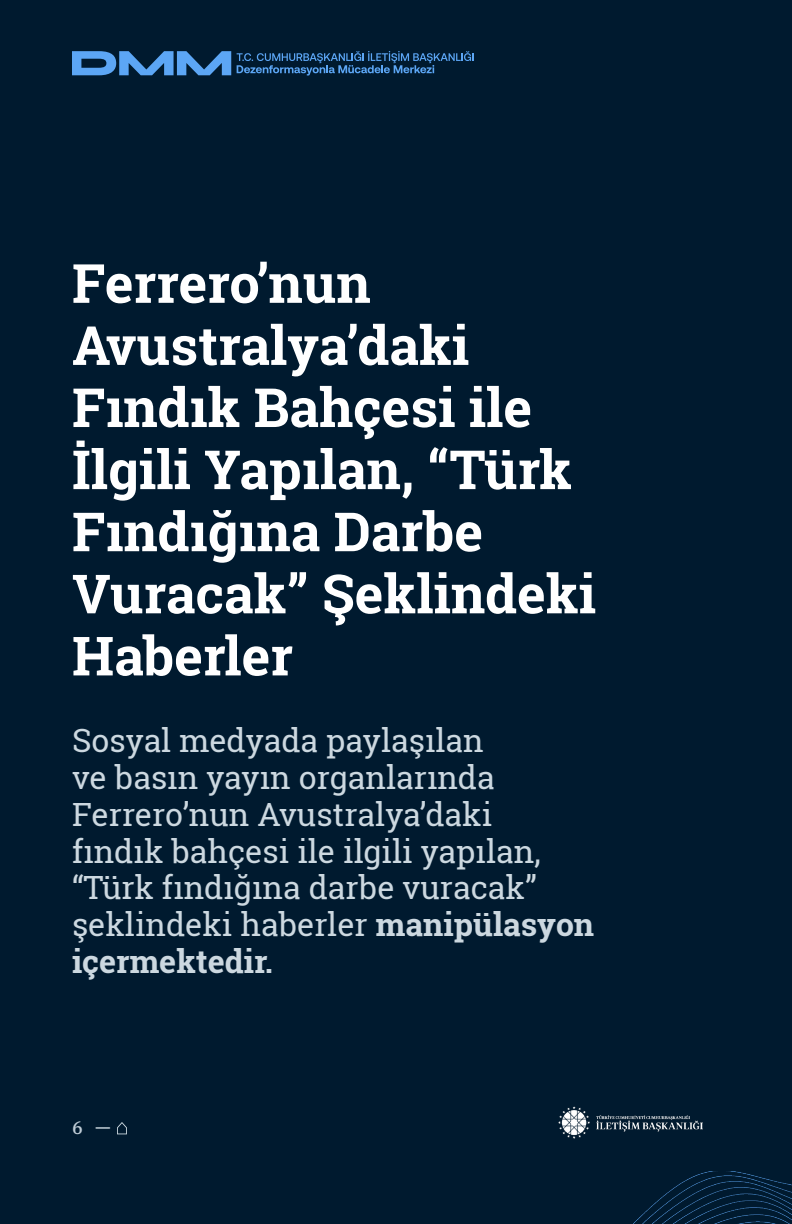
<style>
.page{position:relative;width:792px;height:1224px;background:#001a2f}
.page>*{position:absolute;margin:0;border:0;box-sizing:border-box;transform-origin:0 0}
.heading_2{font:700 54px/62px "Roboto Slab";color:#fff}
.heading_2-2{font:32px/36.8px "Roboto Slab";color:#ccd8e0}
.t1{font:500 18px "IBM Plex Serif";color:#bfccd6}
.s1{font-weight:700}
.s2{font-size:20px;color:#ccd9e0}
</style>
<div class="page">
<img style="left:633px;top:1171px;width:159px;height:53px">
<img style="left:558px;top:1106px;width:144px;height:32px">
<svg style="left:117px;top:1122px;width:10px;height:12px"></svg>
<svg style="left:72px;top:51px;width:159px;height:24px"></svg>
<svg style="left:237px;top:51px;width:237px;height:24px"></svg>
<p class="heading_2" style="left:72px;top:252px;width:526px">Ferrero’nun<br>Avustralya’daki<br>Fındık Bahçesi ile<br>İlgili Yapılan, “Türk<br>Fındığına Darbe<br>Vuracak” Şeklindeki<br>Haberler</p>
<p class="heading_2-2" style="left:72px;top:722px;width:524px">Sosyal medyada paylaşılan<br>ve basın yayın organlarında<br>Ferrero’nun Avustralya’daki<br>fındık bahçesi ile ilgili yapılan, “Türk fındığına darbe vuracak” şeklindeki haberler <span class="s1">manipülasyon içermektedir.</span></p>
<p class="t1" style="left:72px;top:1114px;width:40px">6 <span class="s2">—</span></p>
</div>
